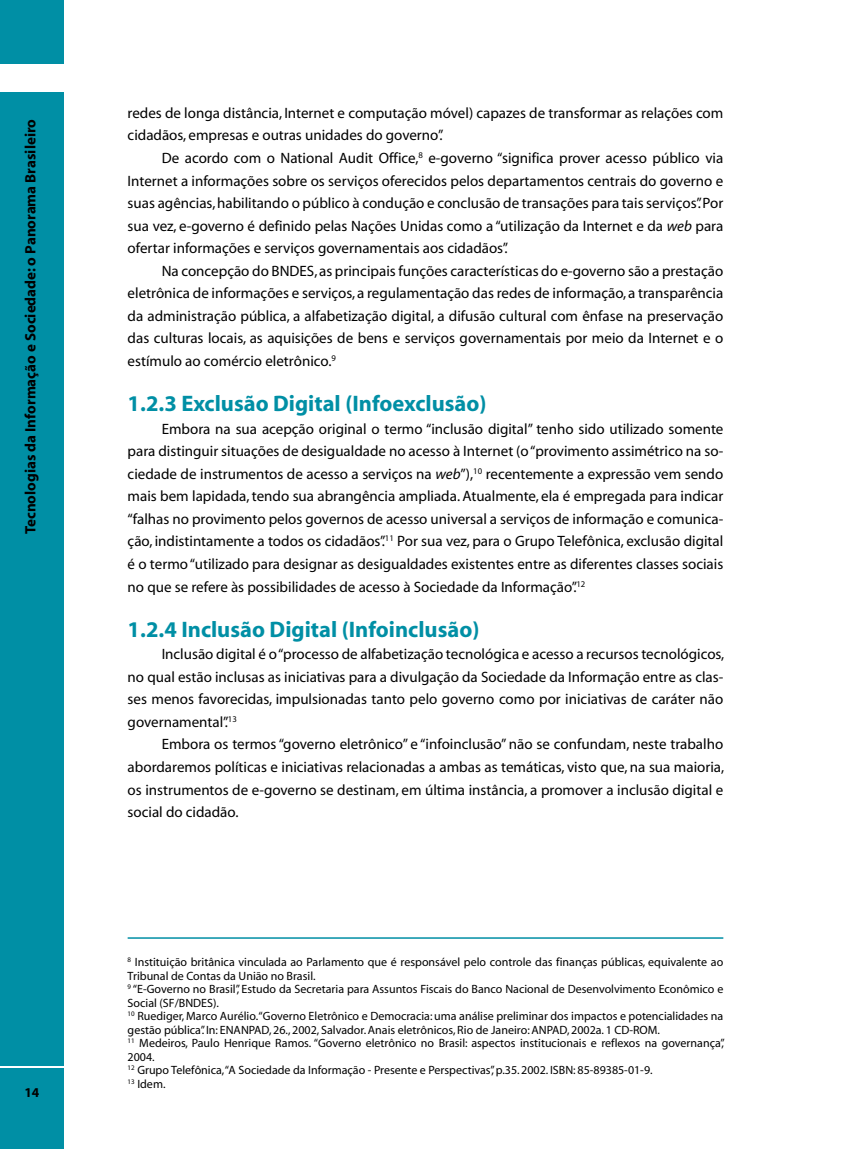
<style>
.page{position:relative;width:851px;height:1149px;background:#fff}
.page>*{position:absolute;margin:0;border:0;box-sizing:border-box;transform-origin:0 0}
.t1{font:700 22.5px "Myriad";color:#008fa5}
.t2{font:15px/22.5px "Myriad";color:#000;text-align:justify}
.t3{font:700 15px "Myriad";color:#000}
.t4{font:700 13.5px "Myriad";color:#000}
.t5{font:12px/13.5px "Myriad";color:#000}
.s1{font-style:italic}
</style>
<div class="page">
<div style="left:0;top:0;width:64px;height:64px;background:#008fa5"></div>
<div style="left:0;top:91px;width:64px;height:974px;background:#008fa5"></div>
<div style="left:0;top:1067px;width:64px;height:81px;background:#008fa5"></div>
<hr style="left:850px;top:0;width:1px;height:64px;background:#008fa5">
<hr style="left:850px;top:91px;width:1px;height:298px;background:#008fa5">
<hr style="left:128px;top:936px;width:595px;height:2px;background:#008fa5">
<p class="t3" style="left:23px;top:534px;width:416px;rotate:-90deg">Tecnologias da Informação e Sociedade: o Panorama Brasileiro</p>
<p class="t4" style="left:24px;top:1084px;width:16px">14</p>
<p class="t2" style="left:128px;top:102px;width:597px">redes de longa distância, Internet e computação móvel) capazes de transformar as relações com cidadãos, empresas e outras unidades do governo”.</p>
<p class="t2" style="left:128px;top:147px;width:597px;text-indent:34px">De acordo com o National Audit Office,<sup>8</sup> e-governo “significa prover acesso público via Internet a informações sobre os serviços oferecidos pelos departamentos centrais do governo e suas agências, habilitando o público à condução e conclusão de transações para tais serviços”. Por sua vez, e-governo é definido pelas Nações Unidas como a “utilização da Internet e da <span class="s1">web</span> para ofertar informações e serviços governamentais aos cidadãos”.</p>
<p class="t2" style="left:128px;top:260px;width:597px;text-indent:34px">Na concepção do BNDES, as principais funções características do e-governo são a prestação eletrônica de informações e serviços, a regulamentação das redes de informação, a transparência da administração pública, a alfabetização digital, a difusão cultural com ênfase na preservação das culturas locais, as aquisições de bens e serviços governamentais por meio da Internet e o estímulo ao comércio eletrônico.<sup>9</sup></p>
<h1 class="t1" style="left:128px;top:392px;width:360px">1.2.3 Exclusão Digital (Infoexclusão)</h1>
<p class="t2" style="left:128px;top:418px;width:597px;text-indent:34px">Embora na sua acepção original o termo “inclusão digital” tenho sido utilizado somente para distinguir situações de desigualdade no acesso à Internet (o “provimento assimétrico na so&shy;ciedade de instrumentos de acesso a serviços na <span class="s1">web</span>”),<sup>10</sup> recentemente a expressão vem sendo mais bem lapidada, tendo sua abrangência ampliada. Atualmente, ela é empregada para indicar “falhas no provimento pelos governos de acesso universal a serviços de informação e comunica&shy;ção, indistintamente a todos os cidadãos”.<sup>11</sup> Por sua vez, para o Grupo Telefônica, exclusão digital é o termo “utilizado para designar as desigualdades existentes entre as diferentes classes sociais no que se refere às possibilidades de acesso à Sociedade da Informação”.<sup>12</sup></p>
<h1 class="t1" style="left:128px;top:617px;width:353px">1.2.4 Inclusão Digital (Infoinclusão)</h1>
<p class="t2" style="left:128px;top:643px;width:598px;text-indent:34px">Inclusão digital é o “processo de alfabetização tecnológica e acesso a recursos tecnológicos, no qual estão inclusas as iniciativas para a divulgação da Sociedade da Informação entre as clas&shy;ses menos favorecidas, impulsionadas tanto pelo governo como por iniciativas de caráter não governamental”.<sup>13</sup></p>
<p class="t2" style="left:128px;top:733px;width:598px;text-indent:34px">Embora os termos “governo eletrônico” e “infoinclusão” não se confundam, neste trabalho abordaremos políticas e iniciativas relacionadas a ambas as temáticas, visto que, na sua maioria, os instrumentos de e-governo se destinam, em última instância, a promover a inclusão digital e social do cidadão.</p>
<p class="t5" style="left:128px;top:955px;width:598px"><sup>8</sup> Instituição britânica vinculada ao Parlamento que é responsável pelo controle das finanças públicas, equivalente ao Tribunal de Contas da União no Brasil.<br><sup>9</sup> “E-Governo no Brasil”, Estudo da Secretaria para Assuntos Fiscais do Banco Nacional de Desenvolvimento Econômico e Social (SF/BNDES).<br><sup>10</sup> Ruediger, Marco Aurélio.“Governo Eletrônico e Democracia: uma análise preliminar dos impactos e potencialidades na gestão pública”. In: ENANPAD, 26., 2002, Salvador. Anais eletrônicos, Rio de Janeiro: ANPAD, 2002a. 1 CD-ROM.<br><sup>11</sup> Medeiros, Paulo Henrique Ramos. “Governo eletrônico no Brasil: aspectos institucionais e reflexos na governança”, 2004.<br><sup>12</sup> Grupo Telefônica, “A Sociedade da Informação - Presente e Perspectivas”, p.35. 2002. ISBN: 85-89385-01-9.<br><sup>13</sup> Idem.</p>
</div>
